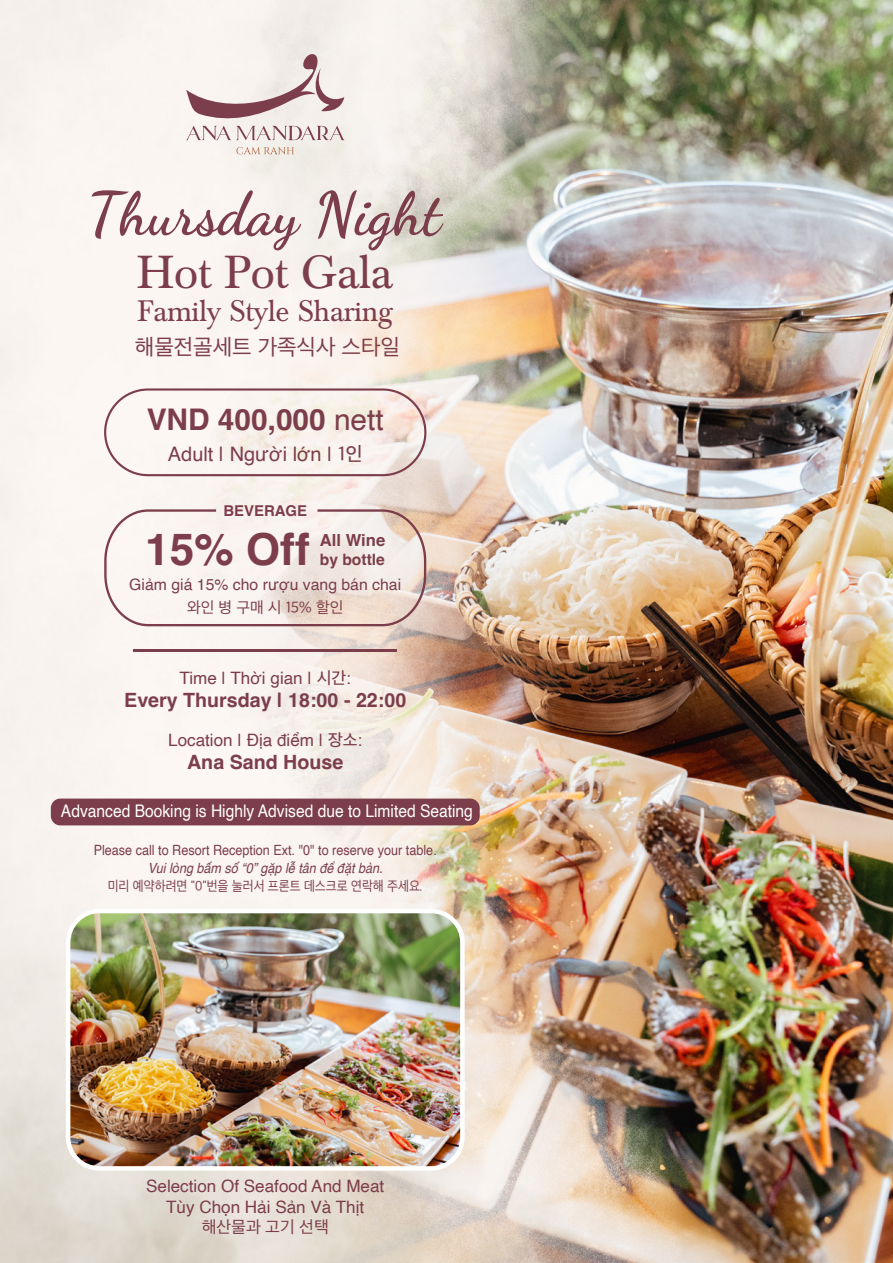
<style>
.page{position:relative;width:893px;height:1263px;background:#fff}
.page>*{position:absolute;margin:0;border:0;box-sizing:border-box;transform-origin:0 0}
.t1{font:60.15px "Dancing Script";color:#7d3e4b}
.t2{font:48.3px "Baskerville";color:#7d3e4b}
.t3{font:700 44.25px "Helvetica";color:#7c3e4a}
.t4{font:30.9px "Baskerville";color:#7d3e4b}
.t5{font:700 29.85px "Helvetica";color:#7c3e4a}
.t6{font:22.5px "Apple SD Gothic Neo";color:#7d3e4b}
.t7{font:19.95px "Helvetica";color:#7c3e4a}
.t8{font:700 19.65px "Helvetica";color:#7c3e4a}
.t9{font:17.4px "Helvetica";color:#fff;scale:.9 1}
.t10{font:17.1px/20.5px "Helvetica";color:#7c3e4a;text-align:center}
.t11{font:17.1px "Apple SD Gothic Neo";color:#7c3e4a}
.t12{font:700 16.65px "Helvetica";color:#7c3e4a}
.t13{font:15.75px "Helvetica";color:#7c3e4a}
.t14{font:15.75px "Apple SD Gothic Neo";color:#7c3e4a}
.t15{font:700 15.6px "Helvetica";color:#7c3e4a}
.t16{font:700 15px "Helvetica";color:#7c3e4a}
.t17{font:14.1px "Helvetica";color:#7c3e4a;scale:.9 1}
.t18{font:italic 14.1px "Helvetica";color:#7c3e4a;scale:.9 1}
.t19{font:14.1px "Apple SD Gothic Neo";color:#7c3e4a;scale:.9 1}
.s1{font-weight:400}
.s2{font-family:"Apple SD Gothic Neo";font-weight:500}
</style>
<div class="page">
<img style="left:764px;top:0;width:129px;height:1263px">
<img style="left:0;top:0;width:764px;height:1263px">
<svg style="left:236px;top:147px;width:58px;height:7px"></svg>
<svg style="left:186px;top:53px;width:158px;height:87px"></svg>
<div style="left:104px;top:388px;width:322px;height:88px;border:2px solid #7c3e4a;border-radius:43px"></div>
<hr style="left:134px;top:649px;width:263px;height:2px;background:#7c3e4a">
<svg style="left:103px;top:508px;width:324px;height:119px"></svg>
<div style="left:51px;top:798px;width:429px;height:27px;background:#7c3e4a;border-radius:9px"></div>
<img style="left:68px;top:911px;width:394px;height:257px">
<div style="left:66px;top:909px;width:399px;height:262px;border:4px solid #fff;border-radius:31px"></div>
<h1 class="t1" style="left:87px;top:168px;width:355px">Thursday Night</h1>
<h2 class="t2" style="left:137px;top:246px;width:257px">Hot Pot Gala</h2>
<h3 class="t4" style="left:137px;top:294px;width:257px">Family Style Sharing</h3>
<h3 class="t6" style="left:135px;top:335px;width:267px">해물전골세트 가족식사 스타일</h3>
<h3 class="t5" style="left:147px;top:401px;width:239px">VND 400,000 <span class="s1">nett</span></h3>
<p class="t7" style="left:168px;top:439px;width:196px">Adult | Người lớn | <span class="s2">1인</span></p>
<p class="t16" style="left:223px;top:501px;width:85px">BEVERAGE</p>
<h3 class="t3" style="left:145px;top:523px;width:166px">15% Off</h3>
<p class="t12" style="left:320px;top:530px;width:67px">All Wine</p>
<p class="t15" style="left:320px;top:550px;width:67px">by bottle</p>
<p class="t13" style="left:129px;top:572px;width:273px">Giảm giá 15% cho rượu vang bán chai</p>
<p class="t14" style="left:187px;top:599px;width:158px">와인 병 구매 시 15% 할인</p>
<p class="t10" style="left:180px;top:668px;width:173px">Time | Thời gian | <span class="s2">시간</span>:</p>
<p class="t8" style="left:124px;top:688px;width:284px">Every Thursday | 18:00 - 22:00</p>
<p class="t10" style="left:168px;top:730px;width:196px">Location | Địa điểm | <span class="s2">장소</span>:</p>
<p class="t8" style="left:187px;top:750px;width:158px">Ana Sand House</p>
<p class="t9" style="left:61px;top:797px;width:459px">Advanced Booking is Highly Advised due to Limited Seating</p>
<p class="t17" style="left:94px;top:839px;width:383px">Please call to Resort Reception Ext. "0" to reserve your table.</p>
<p class="t18" style="left:148px;top:857px;width:262px">Vui lòng bấm số “0” gặp lễ tân để đặt bàn.</p>
<p class="t19" style="left:108px;top:878px;width:352px">미리 예약하려면 "0"번을 눌러서 프론트 데스크로 연락해 주세요.</p>
<p class="t10" style="left:146px;top:1176px;width:240px">Selection Of Seafood And Meat<br>Tùy Chọn Hải Sản Và Thịt</p>
<p class="t11" style="left:202px;top:1218px;width:129px">해산물과 고기 선택</p>
</div>
